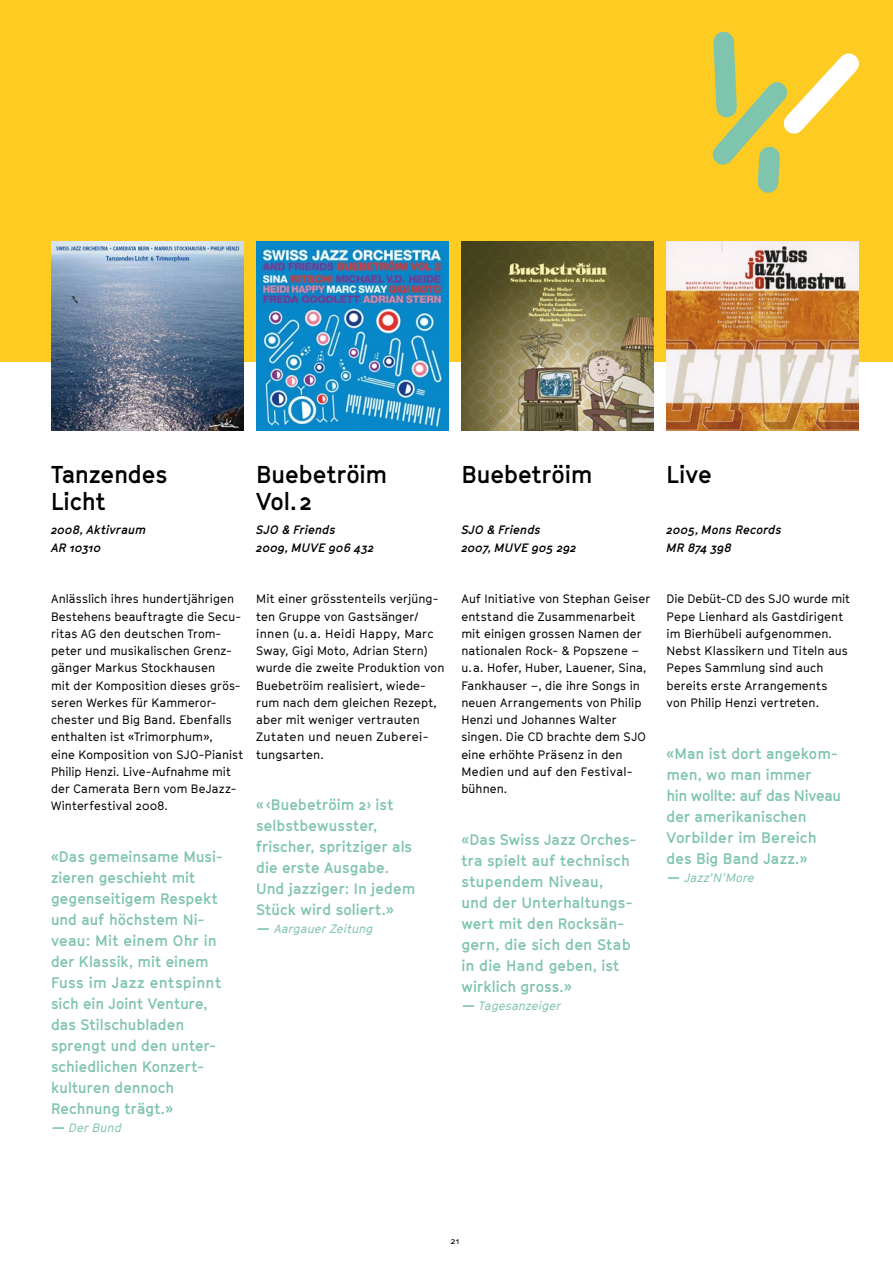
<style>
.page{position:relative;width:893px;height:1263px;background:#fff}
.page>*{position:absolute;margin:0;border:0;box-sizing:border-box;transform-origin:0 0}
.t1{font:700 24px/27px "GT Cinetype";letter-spacing:-.01em;color:#000}
.t2{font:700 15px/21px "GT Cinetype";letter-spacing:.005em;color:#7fc4ac}
.t3{font:12px/17.2px "GT Cinetype";letter-spacing:.01em;color:#000}
.t4{font:italic 700 12px/17.2px "GT Cinetype";letter-spacing:.01em;color:#000}
.t5{font:italic 12px "GT Cinetype";letter-spacing:.01em;color:#7fc4ac}
.t6{font:9px "GT Cinetype";color:#000}
.s1{font-size:22.5px}
</style>
<div class="page">
<div style="left:0;top:0;width:893px;height:362px;background:#fdcb22"></div>
<img style="left:256px;top:241px;width:193px;height:190px">
<img style="left:666px;top:241px;width:193px;height:190px">
<img style="left:461px;top:241px;width:193px;height:190px">
<img style="left:51px;top:241px;width:192px;height:190px">
<svg style="left:712px;top:31px;width:147px;height:162px"></svg>
<h1 class="t1" style="left:51px;top:460px;width:118px">Tanzendes<br>Licht</h1>
<p class="t4" style="left:51px;top:521px;width:97px">2008, Aktivraum<br>AR 10310</p>
<h1 class="t1" style="left:256px;top:460px;width:132px">Buebetröim<br>Vol.2</h1>
<p class="t4" style="left:256px;top:521px;width:119px">SJO &amp; Friends<br>2009, MUVE 906 432</p>
<p class="t3" style="left:51px;top:590px;width:194px">Anlässlich ihres hundertjährigen<br>Bestehens beauftragte die Secu&shy;ritas AG den deutschen Trom&shy;peter und musikalischen Grenz&shy;gänger Markus Stockhausen<br>mit der Komposition dieses grös&shy;seren Werkes für Kammeror&shy;chester und Big Band. Ebenfalls enthalten ist «Trimorphum»,<br>eine Komposition von SJO-Pianist<br>Philip Henzi. Live-Aufnahme mit der Camerata Bern vom BeJazz-<br>Winterfestival 2008.</p>
<p class="t2" style="left:51px;top:846px;width:172px">«Das gemeinsame Musi&shy;zieren geschieht mit gegenseitigem Respekt und auf höchstem Ni&shy;veau: Mit einem Ohr in der Klassik, mit einem<br>Fuss im Jazz entspinnt sich ein Joint Venture, das Stilschubladen sprengt und den unter&shy;schiedlichen Konzert&shy;kulturen dennoch<br>Rechnung trägt.»</p>
<p class="t5" style="left:51px;top:1120px;width:72px"><span class="s1">–</span> Der Bund</p>
<p class="t3" style="left:256px;top:590px;width:190px">Mit einer grösstenteils verjüng&shy;ten Gruppe von Gastsänger/ innen (u. a. Heidi Happy, Marc<br>Sway, Gigi Moto, Adrian Stern) wurde die zweite Produktion von<br>Buebetröim realisiert, wiede&shy;rum nach dem gleichen Rezept, aber mit weniger vertrauten<br>Zutaten und neuen Zuberei&shy;tungsarten.</p>
<p class="t2" style="left:256px;top:794px;width:161px">«‹Buebetröim 2› ist selbstbewusster, frischer, spritziger als die erste Ausgabe.<br>Und jazziger: In jedem<br>Stück wird soliert.»</p>
<p class="t5" style="left:256px;top:922px;width:119px"><span class="s1">–</span> Aargauer Zeitung</p>
<h1 class="t1" style="left:461px;top:460px;width:132px">Buebetröim</h1>
<h1 class="t1" style="left:666px;top:460px;width:47px">Live</h1>
<p class="t4" style="left:461px;top:521px;width:116px">SJO &amp; Friends<br>2007, MUVE 905 292</p>
<p class="t3" style="left:461px;top:590px;width:190px">Auf Initiative von Stephan Geiser entstand die Zusammenarbeit mit einigen grossen Namen der nationalen Rock- &amp; Popszene – u.a. Hofer, Huber, Lauener, Sina,<br>Fankhauser –, die ihre Songs in neuen Arrangements von Philip<br>Henzi und Johannes Walter singen. Die CD brachte dem SJO eine erhöhte Präsenz in den<br>Medien und auf den Festival&shy;bühnen.</p>
<p class="t2" style="left:461px;top:829px;width:177px">«Das Swiss Jazz Orches&shy;tra spielt auf technisch stupendem Niveau,<br>und der Unterhaltungs&shy;wert mit den Rocksän&shy;gern, die sich den Stab in die Hand geben, ist wirklich gross.»</p>
<p class="t5" style="left:461px;top:998px;width:101px"><span class="s1">–</span> Tagesanzeiger</p>
<p class="t4" style="left:666px;top:521px;width:116px">2005, Mons Records<br>MR 874 398</p>
<p class="t3" style="left:666px;top:590px;width:185px">Die Debüt-CD des SJO wurde mit<br>Pepe Lienhard als Gastdirigent im Bierhübeli aufgenommen.<br>Nebst Klassikern und Titeln aus<br>Pepes Sammlung sind auch bereits erste Arrangements von Philip Henzi vertreten.</p>
<p class="t2" style="left:666px;top:742px;width:176px">«Man ist dort angekom&shy;men, wo man immer<br>hin wollte: auf das Niveau der amerikanischen<br>Vorbilder im Bereich des Big Band Jazz.»</p>
<p class="t5" style="left:666px;top:870px;width:90px"><span class="s1">–</span> Jazz’N’More</p>
<p class="t6" style="left:451px;top:1235px;width:10px">21</p>
</div>
